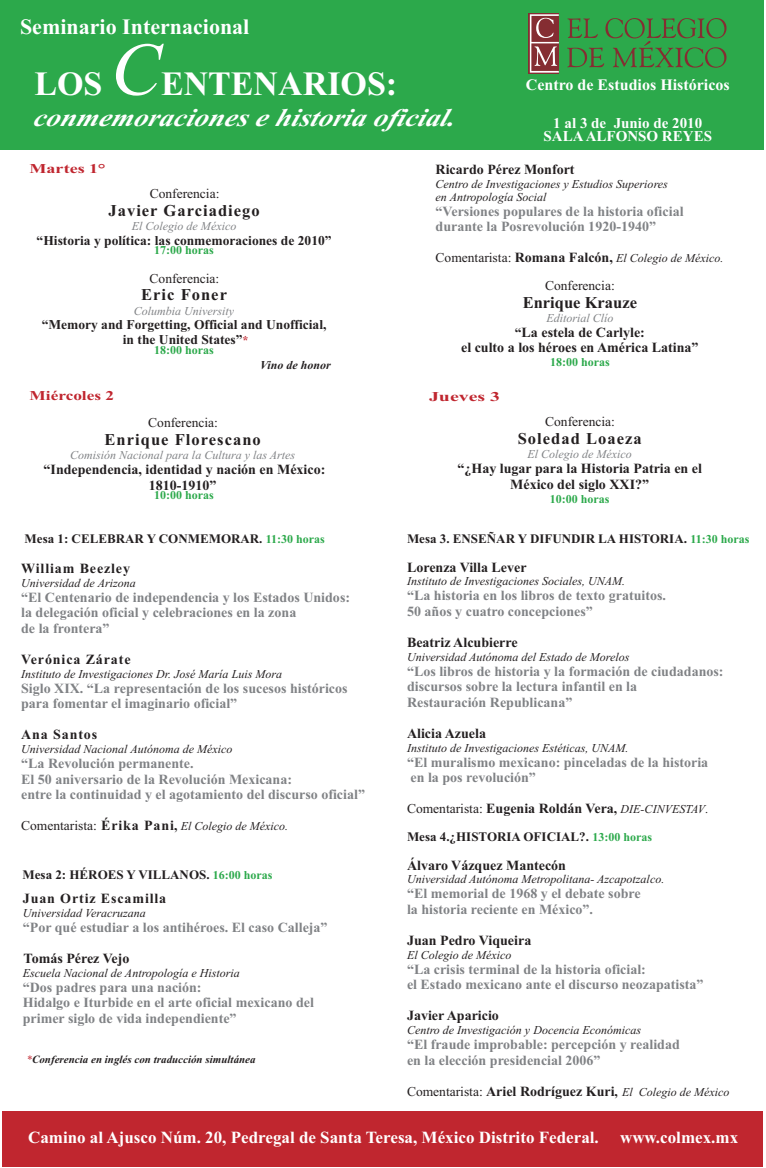
<style>
.page{position:relative;width:766px;height:1168px;background:#fff}
.page>*{position:absolute;margin:0;border:0;box-sizing:border-box;transform-origin:0 0}
.t1{font:700 34px "Times New Roman";color:#fff}
.t2{font:italic 700 25.4px "Times New Roman";color:#fff;scale:1.13 1}
.t3{font:700 22px "Times New Roman";color:#fff}
.t4{font:700 17px "Times New Roman";color:#fff}
.t5{font:700 16.5px "Times New Roman";letter-spacing:.06em;color:#231f20}
.t6{font:700 16.5px "Times New Roman";color:#231f20}
.t7{font:700 16px "Times New Roman";color:#fff}
.t8{font:700 15px "Times New Roman";color:#fff}
.t9{font:700 14px/15.5px "Times New Roman";color:#808285}
.t10{font:700 14px/15.5px "Times New Roman";color:#231f20;text-align:center}
.t11{font:700 14px "Times New Roman";letter-spacing:.06em;color:#231f20}
.t12{font:700 14px "Times New Roman";letter-spacing:.065em;color:#231f20}
.t13{font:700 13.5px/15px "Times New Roman";color:#231f20;text-align:center}
.t14{font:13.5px "Times New Roman";color:#231f20}
.t15{font:700 13.5px "Times New Roman";color:#c0262f;scale:1.28 1}
.t16{font:700 13.5px "Times New Roman";color:#c0262f;scale:1.34 1}
.t17{font:700 13.5px "Times New Roman";color:#c0262f;scale:1.47 1}
.t18{font:700 13px "Times New Roman";color:#231f20}
.t19{font:italic 12px/13.3px "Times New Roman";color:#231f20}
.t20{font:italic 12px "Times New Roman";color:#808285}
.t21{font:700 12px "Times New Roman";color:#2ca94b}
.t22{font:italic 700 12px "Times New Roman";color:#231f20}
.t23{font:italic 700 11px "Times New Roman";color:#231f20}
.s1{font-weight:400;font-style:italic;font-size:75px}
.s2{font-size:12px;color:#c0262f}
.s3{font-size:12px;color:#2ca94b}
.s4{font-style:normal;font-size:13.5px}
.s5{font-weight:700;font-style:normal;font-size:14px}
.s6{font-weight:700;font-style:normal;font-size:13.5px}
.s7{font-weight:400;color:#c0262f}
.s8{font-size:13.5px}
.s9{font-weight:400;font-size:13.5px}
.s10{font-weight:400;font-style:italic;font-size:12px}
.s11{font-weight:400;font-size:12px}
</style>
<div class="page">
<div style="left:0;top:1px;width:763px;height:149px;background:#2ca94b"></div>
<svg style="left:567px;top:18px;width:159px;height:50px"></svg>
<div style="left:528px;top:13px;width:30px;height:61px;background:#852d32"></div>
<svg style="left:529px;top:14px;width:29px;height:59px"></svg>
<div style="left:3px;top:1111px;width:760px;height:54px;background:#c0262f"></div>
<h3 class="t3" style="left:20px;top:19px;width:231px">Seminario Internacional</h3>
<h1 class="t1" style="left:34px;top:71px;width:364px">LOS <span class="s1">C</span>ENTENARIOS:</h1>
<h2 class="t2" style="left:33px;top:109px;width:379px">conmemoraciones e historia oficial.</h2>
<p class="t7" style="left:525px;top:79px;width:205px">Centro de Estudios Históricos</p>
<p class="t8" style="left:553px;top:118px;width:150px">1 al 3 de Junio de 2010</p>
<p class="t8" style="left:543px;top:130px;width:170px">SALAALFONSO REYES</p>
<p class="t16" style="left:30px;top:164px;width:58px">Martes 1°</p>
<p class="t14" style="left:150px;top:188px;width:71px">Conferencia:</p>
<p class="t20" style="left:132px;top:221px;width:106px">El Colegio de México</p>
<p class="t13" style="left:37px;top:234px;width:296px">“Historia y política: las conmemoraciones de 2010”</p>
<p class="t21" style="left:154px;top:246px;width:61px">17:00 horas</p>
<p class="t5" style="left:108px;top:204px;width:153px">Javier Garciadiego</p>
<p class="t14" style="left:149px;top:273px;width:71px">Conferencia:</p>
<p class="t20" style="left:134px;top:306px;width:102px">Columbia University</p>
<p class="t13" style="left:42px;top:319px;width:286px">“Memory and Forgetting, Official and Unofficial, in the United States”<span class="s2">*</span></p>
<p class="t5" style="left:141px;top:289px;width:87px">Eric Foner</p>
<p class="t21" style="left:154px;top:346px;width:61px">18:00 horas</p>
<p class="t15" style="left:30px;top:391px;width:67px">Miércoles 2</p>
<p class="t22" style="left:260px;top:360px;width:72px">Vino de honor</p>
<p class="t14" style="left:148px;top:418px;width:71px">Conferencia:</p>
<p class="t10" style="left:44px;top:463px;width:283px">“Independencia, identidad y nación en México:<br>1810-1910”</p>
<p class="t5" style="left:105px;top:433px;width:158px">Enrique Florescano</p>
<p class="t20" style="left:70px;top:450px;width:226px">Comisión Nacional para la Cultura y las Artes</p>
<p class="t21" style="left:154px;top:491px;width:61px">10:00 horas</p>
<p class="t18" style="left:25px;top:534px;width:301px">Mesa 1: CELEBRAR Y CONMEMORAR. <span class="s3">11:30 horas</span></p>
<p class="t11" style="left:21px;top:563px;width:110px">William Beezley</p>
<p class="t19" style="left:21px;top:577px;width:116px">Universidad de Arizona</p>
<p class="t9" style="left:21px;top:591px;width:330px">“El Centenario de independencia y los Estados Unidos: la delegación oficial y celebraciones en la zona<br>de la frontera”</p>
<p class="t11" style="left:21px;top:654px;width:111px">Verónica Zárate</p>
<p class="t19" style="left:21px;top:668px;width:262px">Instituto de Investigaciones Dr. José María Luis Mora</p>
<p class="t9" style="left:21px;top:681px;width:328px">Siglo XIX. “La representación de los sucesos históricos para fomentar el imaginario oficial”</p>
<p class="t12" style="left:21px;top:729px;width:77px">Ana Santos</p>
<p class="t19" style="left:21px;top:743px;width:213px">Universidad Nacional Autónoma de México</p>
<p class="t9" style="left:21px;top:757px;width:345px">“La Revolución permanente.<br>El 50 aniversario de la Revolución Mexicana:<br>entre la continuidad y el agotamiento del discurso oficial”</p>
<p class="t19" style="left:21px;top:820px;width:268px"><span class="s4">Comentarista:</span> <span class="s5">Érika Pani</span><span class="s6">,</span> El Colegio de México.</p>
<p class="t18" style="left:23px;top:869px;width:251px">Mesa 2: HÉROES Y VILLANOS. <span class="s3">16:00 horas</span></p>
<p class="t11" style="left:23px;top:893px;width:145px">Juan Ortiz Escamilla</p>
<p class="t19" style="left:23px;top:907px;width:124px">Universidad Veracruzana</p>
<p class="t9" style="left:23px;top:920px;width:306px">“Por qué estudiar a los antihéroes. El caso Calleja”</p>
<p class="t10" style="left:24px;top:951px;width:107px">Tomás Pérez Vejo</p>
<p class="t19" style="left:23px;top:966px;width:218px">Escuela Nacional de Antropología e Historia</p>
<p class="t9" style="left:23px;top:980px;width:292px">“Dos padres para una nación:<br>Hidalgo e Iturbide en el arte oficial mexicano del primer siglo de vida independiente”</p>
<p class="t23" style="left:27px;top:1055px;width:230px"><span class="s7">*</span>Conferencia en inglés con traducción simultánea</p>
<p class="t10" style="left:435px;top:163px;width:140px">Ricardo Pérez Monfort</p>
<p class="t19" style="left:435px;top:178px;width:234px">Centro de Investigaciones y Estudios Superiores en Antropología Social</p>
<p class="t9" style="left:435px;top:205px;width:249px">“Versiones populares de la historia oficial durante la Posrevolución 1920-1940”</p>
<p class="t19" style="left:435px;top:253px;width:289px"><span class="s4">Comentarista:</span> <span class="s5">Romana Falcón,</span> El Colegio de México.</p>
<p class="t14" style="left:545px;top:280px;width:71px">Conferencia:</p>
<p class="t20" style="left:546px;top:313px;width:69px">Editorial Clío</p>
<p class="t10" style="left:461px;top:326px;width:239px"><span class="s8">“</span>La estela de Carlyle:<br>el culto a los héroes en América Latina”</p>
<p class="t21" style="left:550px;top:358px;width:61px">18:00 horas</p>
<p class="t17" style="left:429px;top:391px;width:50px">Jueves 3</p>
<p class="t5" style="left:517px;top:433px;width:125px">Soledad Loaeza</p>
<p class="t6" style="left:522px;top:296px;width:116px">Enrique Krauze</p>
<p class="t14" style="left:545px;top:417px;width:71px">Conferencia:</p>
<p class="t20" style="left:527px;top:450px;width:106px">El Colegio de México</p>
<p class="t10" style="left:457px;top:462px;width:246px">“¿Hay lugar para la Historia Patria en el<br>México del siglo XXI?”</p>
<p class="t21" style="left:549px;top:494px;width:61px">10:00 horas</p>
<p class="t18" style="left:407px;top:534px;width:344px">Mesa 3. ENSEÑAR Y DIFUNDIR LA HISTORIA<span class="s8">.</span> <span class="s3">11:30 horas</span></p>
<p class="t10" style="left:407px;top:560px;width:121px">Lorenza Villa Lever</p>
<p class="t19" style="left:407px;top:575px;width:219px">Instituto de Investigaciones Sociales, UNAM.</p>
<p class="t9" style="left:407px;top:589px;width:260px">“La historia en los libros de texto gratuitos.<br>50 años y cuatro concepciones”</p>
<p class="t10" style="left:407px;top:636px;width:112px">Beatriz Alcubierre</p>
<p class="t19" style="left:407px;top:651px;width:224px">Universidad Autónoma del Estado de Morelos</p>
<p class="t9" style="left:407px;top:664px;width:318px">“Los libros de historia y la formación de ciudadanos: discursos sobre la lectura infantil en la<br>Restauración Republicana”</p>
<p class="t10" style="left:407px;top:726px;width:80px">Alicia Azuela</p>
<p class="t19" style="left:407px;top:742px;width:223px">Instituto de Investigaciones Estéticas, UNAM.</p>
<p class="t9" style="left:407px;top:755px;width:303px">“El muralismo mexicano: pinceladas de la historia en la pos revolución”</p>
<p class="t10" style="left:407px;top:802px;width:302px"><span class="s9">Comentarista:</span> Eugenia Roldán Vera<span class="s8">,</span> <span class="s10">DIE-CINVESTAV</span><span class="s11">.</span></p>
<p class="t18" style="left:407px;top:832px;width:246px">Mesa 4.¿HISTORIA OFICIAL?. <span class="s3">13:00 horas</span></p>
<p class="t10" style="left:407px;top:858px;width:160px">Álvaro Vázquez Mantecón</p>
<p class="t19" style="left:407px;top:873px;width:259px">Universidad Autónoma Metropolitana- Azcapotzalco.</p>
<p class="t9" style="left:407px;top:887px;width:235px">“El memorial de 1968 y el debate sobre la historia reciente en México”.</p>
<p class="t10" style="left:407px;top:933px;width:126px">Juan Pedro Viqueira</p>
<p class="t19" style="left:407px;top:949px;width:106px">El Colegio de México</p>
<p class="t9" style="left:407px;top:962px;width:298px">“La crisis terminal de la historia oficial:<br>el Estado mexicano ante el discurso neozapatista”</p>
<p class="t10" style="left:407px;top:1009px;width:93px">Javier Aparicio</p>
<p class="t19" style="left:407px;top:1024px;width:235px">Centro de Investigación y Docencia Económicas</p>
<p class="t9" style="left:407px;top:1038px;width:274px">“El fraude improbable: percepción y realidad en la elección presidencial 2006”</p>
<p class="t10" style="left:407px;top:1084px;width:324px"><span class="s9">Comentarista:</span> Ariel Rodríguez Kuri<span class="s8">,</span> <span class="s10">El Colegio de México</span></p>
<p class="t4" style="left:28px;top:1131px;width:572px">Camino al Ajusco Núm. 20, Pedregal de Santa Teresa, México Distrito Federal.</p>
<p class="t4" style="left:620px;top:1131px;width:120px">www.colmex.mx</p>
</div>
